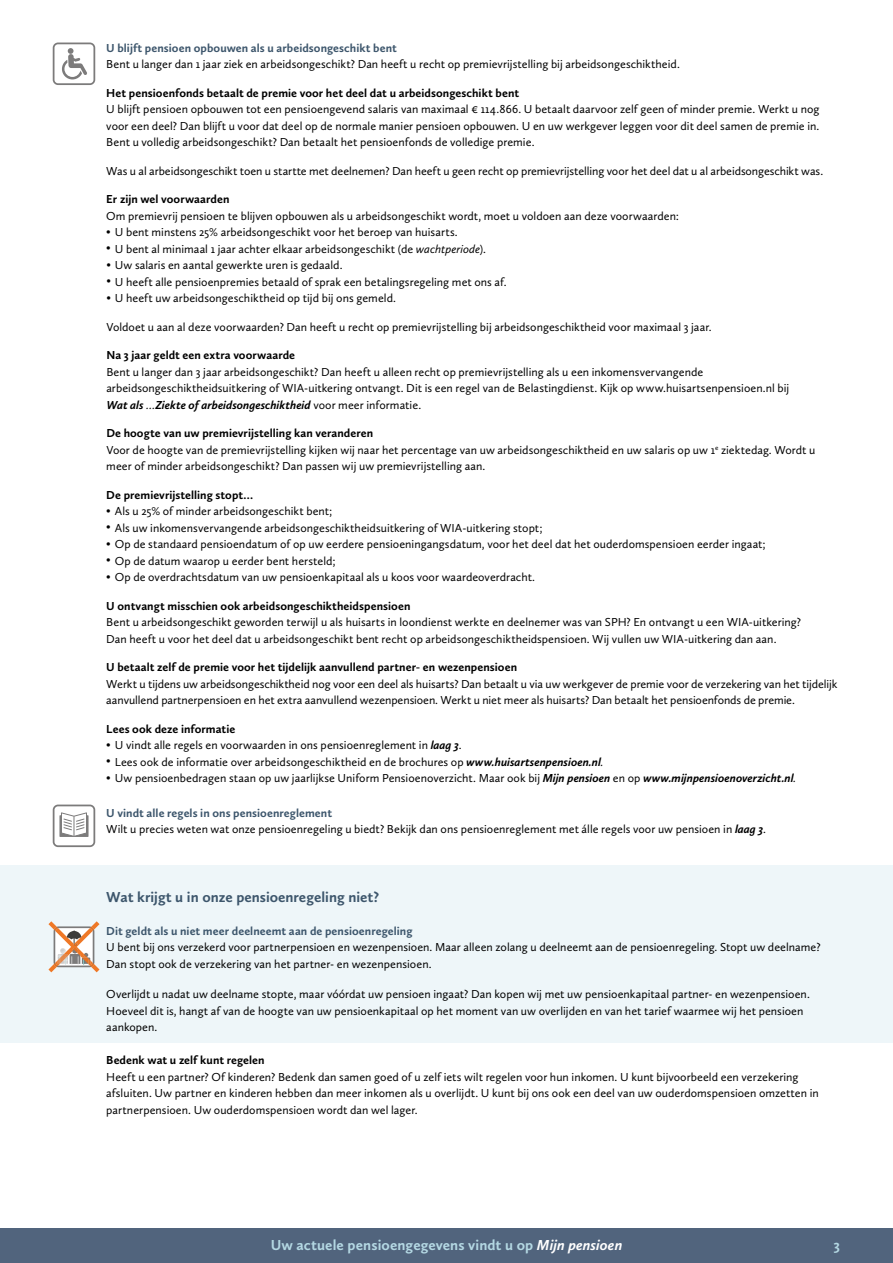
<style>
.page{position:relative;width:893px;height:1263px;background:#fff}
.page>*{position:absolute;margin:0;border:0;box-sizing:border-box;transform-origin:0 0}
.t1{font:700 15px "Calluna Sans";letter-spacing:.005em;color:#b4d8e3}
.t2{font:700 15px "Calluna Sans";color:#3d566c}
.t3{font:12px/16.5px "Calluna Sans";color:#000}
.t4{font:700 12px "Calluna Sans";letter-spacing:.005em;color:#000}
.t5{font:700 12px "Calluna Sans";letter-spacing:.005em;color:#3d566c}
.s1{font-style:italic}
.s2{font-weight:700;font-style:italic}
.s3{font-weight:700}
.s4{font-weight:700;color:#3d566c}
.s5{font-style:italic;color:#fff}
</style>
<div class="page">
<div style="left:0;top:865px;width:893px;height:178px;background:#eef6f9"></div>
<svg style="left:53px;top:43px;width:42px;height:42px"></svg>
<svg style="left:53px;top:804px;width:42px;height:43px"></svg>
<hr style="left:59px;top:837px;width:30px;height:1px;background:#fff">
<svg style="left:48px;top:921px;width:51px;height:51px"></svg>
<hr style="left:892px;top:0;width:1px;height:197px;background:#edeeee">
<hr style="left:892px;top:789px;width:1px;height:124px;background:#eef6f9">
<div style="left:0;top:1229px;width:893px;height:34px;background:#51647d"></div>
<p class="t5" style="left:106px;top:40px;width:292px">U blijft pensioen opbouwen als u arbeidsongeschikt bent</p>
<p class="t3" style="left:106px;top:56px;width:575px">Bent u langer dan 1 jaar ziek en arbeidsongeschikt? Dan heeft u recht op premievrijstelling bij arbeidsongeschiktheid.</p>
<p class="t4" style="left:106px;top:85px;width:414px">Het pensioenfonds betaalt de premie voor het deel dat u arbeidsongeschikt bent</p>
<p class="t3" style="left:106px;top:101px;width:715px;text-align:justify">U blijft pensioen opbouwen tot een pensioengevend salaris van maximaal € 114.866. U betaalt daarvoor zelf geen of minder premie. Werkt u nog voor een deel? Dan blijft u voor dat deel op de normale manier pensioen opbouwen. U en uw werkgever leggen voor dit deel samen de premie in.<br>Bent u volledig arbeidsongeschikt? Dan betaalt het pensioenfonds de volledige premie.</p>
<p class="t3" style="left:106px;top:162px;width:718px">Was u al arbeidsongeschikt toen u startte met deelnemen? Dan heeft u geen recht op premievrijstelling voor het deel dat u al arbeidsongeschikt was.</p>
<p class="t4" style="left:106px;top:192px;width:125px">Er zijn wel voorwaarden</p>
<p class="t3" style="left:106px;top:207px;width:574px">Om premievrij pensioen te blijven opbouwen als u arbeidsongeschikt wordt, moet u voldoen aan deze voorwaarden:</p>
<p class="t3" style="left:106px;top:224px;width:353px">• U bent minstens 25% arbeidsongeschikt voor het beroep van huisarts.</p>
<p class="t3" style="left:106px;top:240px;width:381px">• U bent al minimaal 1 jaar achter elkaar arbeidsongeschikt (de <span class="s1">wachtperiode</span>).</p>
<p class="t3" style="left:106px;top:257px;width:238px">• Uw salaris en aantal gewerkte uren is gedaald.</p>
<p class="t3" style="left:106px;top:273px;width:402px">• U heeft alle pensioenpremies betaald of sprak een betalingsregeling met ons af.</p>
<p class="t3" style="left:106px;top:290px;width:291px">• U heeft uw arbeidsongeschiktheid op tijd bij ons gemeld.</p>
<p class="t3" style="left:106px;top:318px;width:607px">Voldoet u aan al deze voorwaarden? Dan heeft u recht op premievrijstelling bij arbeidsongeschiktheid voor maximaal 3 jaar.</p>
<p class="t4" style="left:106px;top:348px;width:190px">Na 3 jaar geldt een extra voorwaarde</p>
<p class="t3" style="left:106px;top:363px;width:684px">Bent u langer dan 3 jaar arbeidsongeschikt? Dan heeft u alleen recht op premievrijstelling als u een inkomensvervangende arbeidsongeschiktheidsuitkering of WIA-uitkering ontvangt. Dit is een regel van de Belastingdienst. Kijk op www.huisartsenpensioen.nl bij<br><span class="s2">Wat als …Ziekte of arbeidsongeschiktheid</span> voor meer informatie.</p>
<p class="t3" style="left:106px;top:425px;width:710px"><span class="s3">De hoogte van uw premievrijstelling kan veranderen<br></span>Voor de hoogte van de premievrijstelling kijken wij naar het percentage van uw arbeidsongeschiktheid en uw salaris op uw 1<sup>e</sup> ziektedag. Wordt u meer of minder arbeidsongeschikt? Dan passen wij uw premievrijstelling aan.</p>
<p class="t4" style="left:106px;top:487px;width:148px">De premievrijstelling stopt…</p>
<p class="t3" style="left:106px;top:503px;width:228px">• Als u 25% of minder arbeidsongeschikt bent;</p>
<p class="t3" style="left:106px;top:519px;width:438px">• Als uw inkomensvervangende arbeidsongeschiktheidsuitkering of WIA-uitkering stopt;</p>
<p class="t3" style="left:106px;top:536px;width:661px">• Op de standaard pensioendatum of op uw eerdere pensioeningangsdatum, voor het deel dat het ouderdomspensioen eerder ingaat;</p>
<p class="t3" style="left:106px;top:552px;width:231px">• Op de datum waarop u eerder bent hersteld;</p>
<p class="t3" style="left:106px;top:569px;width:430px">• Op de overdrachtsdatum van uw pensioenkapitaal als u koos voor waardeoverdracht.</p>
<p class="t4" style="left:106px;top:598px;width:306px">U ontvangt misschien ook arbeidsongeschiktheidspensioen</p>
<p class="t3" style="left:106px;top:614px;width:696px">Bent u arbeidsongeschikt geworden terwijl u als huisarts in loondienst werkte en deelnemer was van SPH? En ontvangt u een WIA-uitkering?<br>Dan heeft u voor het deel dat u arbeidsongeschikt bent recht op arbeidsongeschiktheidspensioen. Wij vullen uw WIA-uitkering dan aan.</p>
<p class="t4" style="left:106px;top:660px;width:412px">U betaalt zelf de premie voor het tijdelijk aanvullend partner- en wezenpensioen</p>
<p class="t3" style="left:106px;top:675px;width:733px">Werkt u tijdens uw arbeidsongeschiktheid nog voor een deel als huisarts? Dan betaalt u via uw werkgever de premie voor de verzekering van het tijdelijk aanvullend partnerpensioen en het extra aanvullend wezenpensioen. Werkt u niet meer als huisarts? Dan betaalt het pensioenfonds de premie.</p>
<p class="t4" style="left:106px;top:721px;width:130px">Lees ook deze informatie</p>
<p class="t3" style="left:106px;top:737px;width:357px">• U vindt alle regels en voorwaarden in ons pensioenreglement in <span class="s2">laag 3</span>.</p>
<p class="t3" style="left:106px;top:753px;width:499px">• Lees ook de informatie over arbeidsongeschiktheid en de brochures op <span class="s2">www.huisartsenpensioen.nl</span><span class="s1">.</span></p>
<p class="t3" style="left:106px;top:770px;width:691px">• Uw pensioenbedragen staan op uw jaarlijkse Uniform Pensioenoverzicht. Maar ook bij <span class="s2">Mijn pensioen</span> en op <span class="s2">www.mijnpensioenoverzicht.nl</span><span class="s1">.</span></p>
<p class="t3" style="left:106px;top:804px;width:661px"><span class="s4">U vindt alle regels in ons pensioenreglement<br></span>Wilt u precies weten wat onze pensioenregeling u biedt? Bekijk dan ons pensioenreglement met álle regels voor uw pensioen in <span class="s2">laag 3</span>.</p>
<p class="t2" style="left:106px;top:887px;width:274px">Wat krijgt u in onze pensioenregeling niet?</p>
<p class="t5" style="left:106px;top:923px;width:308px">Dit geldt als u niet meer deelneemt aan de pensioenregeling</p>
<p class="t3" style="left:106px;top:939px;width:716px">U bent bij ons verzekerd voor partnerpensioen en wezenpensioen. Maar alleen zolang u deelneemt aan de pensioenregeling. Stopt uw deelname?<br>Dan stopt ook de verzekering van het partner- en wezenpensioen.</p>
<p class="t3" style="left:106px;top:986px;width:705px">Overlijdt u nadat uw deelname stopte, maar vóórdat uw pensioen ingaat? Dan kopen wij met uw pensioenkapitaal partner- en wezenpensioen.<br>Hoeveel dit is, hangt af van de hoogte van uw pensioenkapitaal op het moment van uw overlijden en van het tarief waarmee wij het pensioen aankopen.</p>
<p class="t4" style="left:106px;top:1053px;width:160px">Bedenk wat u zelf kunt regelen</p>
<p class="t3" style="left:106px;top:1068px;width:714px">Heeft u een partner? Of kinderen? Bedenk dan samen goed of u zelf iets wilt regelen voor hun inkomen. U kunt bijvoorbeeld een verzekering afsluiten. Uw partner en kinderen hebben dan meer inkomen als u overlijdt. U kunt bij ons ook een deel van uw ouderdomspensioen omzetten in partnerpensioen. Uw ouderdomspensioen wordt dan wel lager.</p>
<p class="t1" style="left:271px;top:1236px;width:353px">Uw actuele pensioengegevens vindt u op <span class="s5">Mijn pensioen</span></p>
<p class="t1" style="left:834px;top:1236px;width:8px">3</p>
</div>
